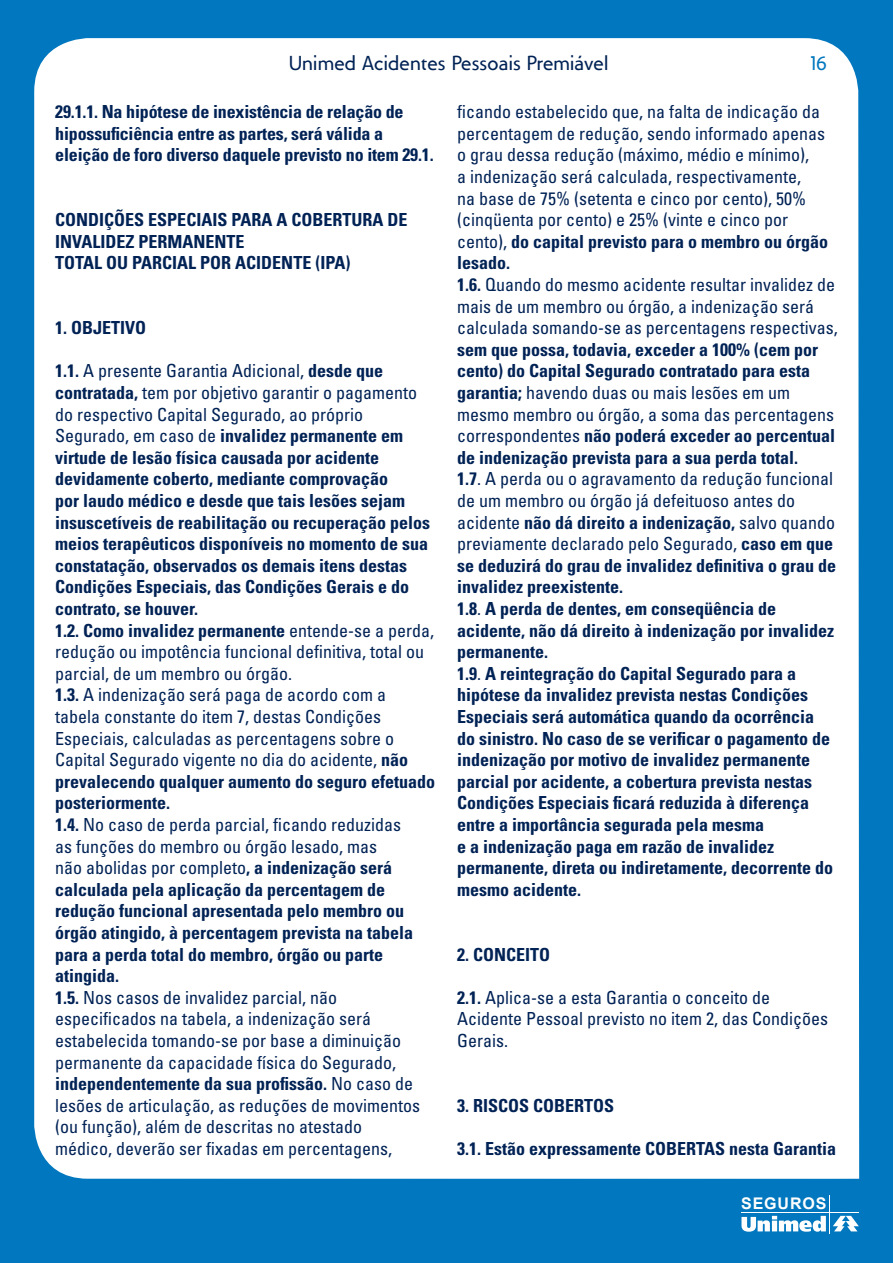
<style>
.page{position:relative;width:893px;height:1263px;background:#0077be}
.page>*{position:absolute;margin:0;border:0;box-sizing:border-box;transform-origin:0 0}
.t1{font:21px "Unimed";letter-spacing:.01em;color:#025}
.t2{font:21px "Unimed";color:#0077be}
.t3{font:condensed 18px/21.6px "Univers";color:#025}
.t4{font:700 condensed 18px/21.6px "Univers";color:#025}
.t5{font:700 16.05px "Arial";letter-spacing:.055em;color:#fff}
.s1{font-weight:700}
.s2{font-weight:400}
</style>
<div class="page">
<div style="left:34px;top:38px;width:825px;height:1141px;background:#fff"></div>
<hr style="left:742px;top:1212px;width:117px;height:1px;background:#fff">
<svg style="left:833px;top:1216px;width:26px;height:15px"></svg>
<hr style="left:829px;top:1196px;width:1px;height:38px;background:#fff">
<svg style="left:741px;top:1216px;width:85px;height:16px"></svg>
<p class="t1" style="left:289px;top:51px;width:321px">Unimed Acidentes Pessoais Premiável</p>
<p class="t2" style="left:810px;top:51px;width:18px">16</p>
<p class="t4" style="left:55px;top:101px;width:380px">29.1.1. Na hipótese de inexistência de relação de hipossuficiência entre as partes, será válida a eleição de foro diverso daquele previsto no item 29.1.</p>
<p class="t3" style="left:457px;top:101px;width:382px">ficando estabelecido que, na falta de indicação da percentagem de redução, sendo informado apenas o grau dessa redução (máximo, médio e mínimo),<br>a indenização será calculada, respectivamente,<br>na base de 75% (setenta e cinco por cento), 50% (cinqüenta por cento) e 25% (vinte e cinco por cento), <span class="s1">do capital previsto para o membro ou órgão lesado.<br>1.6.</span> Quando do mesmo acidente resultar invalidez de mais de um membro ou órgão, a indenização será calculada somando-se as percentagens respectivas,</p>
<p class="t4" style="left:457px;top:338px;width:380px">sem que possa, todavia, exceder a 100% (cem por cento) do Capital Segurado contratado para esta garantia; <span class="s2">havendo duas ou mais lesões em um mesmo membro ou órgão, a soma das percentagens correspondentes</span> não poderá exceder ao percentual de indenização prevista para a sua perda total.<br>1.7<span class="s2">. A perda ou o agravamento da redução funcional de um membro ou órgão já defeituoso antes do acidente</span> não dá direito a indenização, <span class="s2">salvo quando previamente declarado pelo Segurado,</span> caso em que se deduzirá do grau de invalidez definitiva o grau de invalidez preexistente.<br>1.8<span class="s2">.</span> A perda de dentes, em conseqüência de acidente, não dá direito à indenização por invalidez permanente.<br>1.9<span class="s2">.</span> A reintegração do Capital Segurado para a hipótese da invalidez prevista nestas Condições Especiais será automática quando da ocorrência do sinistro. No caso de se verificar o pagamento de indenização por motivo de invalidez permanente parcial por acidente, a cobertura prevista nestas Condições Especiais ficará reduzida à diferença entre a importância segurada pela mesma<br>e a indenização paga em razão de invalidez permanente, direta ou indiretamente, decorrente do mesmo acidente.</p>
<p class="t4" style="left:55px;top:209px;width:354px">CONDIÇÕES ESPECIAIS PARA A COBERTURA DE<br>INVALIDEZ PERMANENTE<br>TOTAL OU PARCIAL POR ACIDENTE (IPA)</p>
<p class="t4" style="left:55px;top:317px;width:92px">1. OBJETIVO</p>
<p class="t3" style="left:55px;top:360px;width:381px"><span class="s1">1.1.</span> A presente Garantia Adicional, <span class="s1">desde que contratada,</span> tem por objetivo garantir o pagamento do respectivo Capital Segurado, ao próprio Segurado, em caso de <span class="s1">invalidez permanente em virtude de lesão física causada por acidente devidamente coberto, mediante comprovação<br>por laudo médico e desde que tais lesões sejam insuscetíveis de reabilitação ou recuperação pelos meios terapêuticos disponíveis no momento de sua constatação, observados os demais itens destas Condições Especiais, das Condições Gerais e do contrato, se houver.<br>1.2. Como invalidez permanente</span> entende-se a perda, redução ou impotência funcional definitiva, total ou parcial, de um membro ou órgão.<br><span class="s1">1.3.</span> A indenização será paga de acordo com a tabela constante do item 7, destas Condições Especiais, calculadas as percentagens sobre o Capital Segurado vigente no dia do acidente, <span class="s1">não prevalecendo qualquer aumento do seguro efetuado posteriormente.<br>1.4.</span> No caso de perda parcial, ficando reduzidas<br>as funções do membro ou órgão lesado, mas<br>não abolidas por completo<span class="s1">, a indenização será calculada pela aplicação da percentagem de redução funcional apresentada pelo membro ou órgão atingido, à percentagem prevista na tabela para a perda total do membro, órgão ou parte atingida.<br>1.5.</span> Nos casos de invalidez parcial, não especificados na tabela, a indenização será estabelecida tomando-se por base a diminuição permanente da capacidade física do Segurado, <span class="s1">independentemente da sua profissão.</span> No caso de lesões de articulação, as reduções de movimentos (ou função), além de descritas no atestado<br>médico, deverão ser fixadas em percentagens,</p>
<p class="t4" style="left:457px;top:943px;width:95px">2. CONCEITO</p>
<p class="t3" style="left:457px;top:986px;width:372px"><span class="s1">2.1.</span> Aplica-se a esta Garantia o conceito de<br>Acidente Pessoal previsto no item 2, das Condições<br>Gerais.</p>
<p class="t4" style="left:457px;top:1094px;width:159px">3. RISCOS COBERTOS</p>
<p class="t4" style="left:457px;top:1138px;width:380px">3.1. Estão expressamente COBERTAS nesta Garantia</p>
<p class="t5" style="left:741px;top:1195px;width:87px">SEGUROS</p>
</div>
